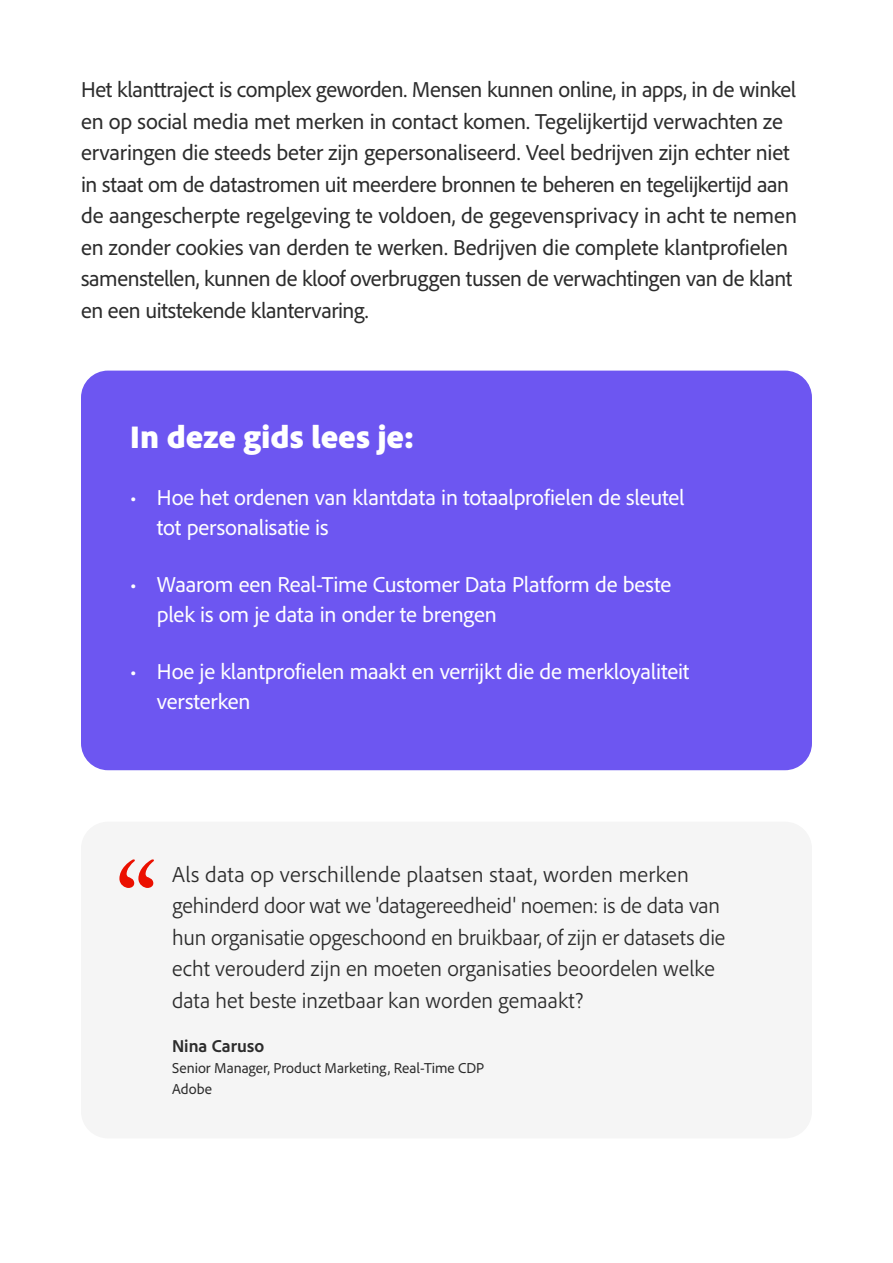
<style>
.page{position:relative;width:893px;height:1263px;background:#fff}
.page>*{position:absolute;margin:0;border:0;box-sizing:border-box;transform-origin:0 0}
.t1{font:900 33px "Adobe Clean";color:#fff}
.t2{font:22.5px/31.5px "Adobe Clean";letter-spacing:-.015em;color:#2c2c2c}
.t3{font:300 22.5px/31.5px "Adobe Clean";color:#2c2c2c}
.t4{font:22.5px/30px "Adobe Clean";letter-spacing:-.005em;color:#fff}
.t5{font:700 18px "Adobe Clean";color:#2c2c2c}
.t6{font:15px/21px "Adobe Clean";color:#2c2c2c}
</style>
<div class="page">
<div style="left:81px;top:371px;width:731px;height:399px;background:#6d56f1;border-radius:27px"></div>
<div style="left:81px;top:822px;width:731px;height:316px;background:#f5f5f5;border-radius:27px"></div>
<svg style="left:119px;top:859px;width:35px;height:29px"></svg>
<p class="t2" style="left:81px;top:73px;width:718px">Het klanttraject is complex geworden. Mensen kunnen online, in apps, in de winkel en op social media met merken in contact komen. Tegelijkertijd verwachten ze ervaringen die steeds beter zijn gepersonaliseerd. Veel bedrijven zijn echter niet in staat om de datastromen uit meerdere bronnen te beheren en tegelijkertijd aan de aangescherpte regelgeving te voldoen, de gegevensprivacy in acht te nemen en zonder cookies van derden te werken. Bedrijven die complete klantprofielen samenstellen, kunnen de kloof overbruggen tussen de verwachtingen van de klant en een uitstekende klantervaring.</p>
<h1 class="t1" style="left:130px;top:415px;width:286px">In deze gids lees je:</h1>
<p class="t4" style="left:157px;top:482px;width:529px;text-indent:-27px">• Hoe het ordenen van klantdata in totaalprofielen de sleutel tot personalisatie is</p>
<p class="t4" style="left:157px;top:569px;width:516px;text-indent:-27px">• Waarom een Real-Time Customer Data Platform de beste plek is om je data in onder te brengen</p>
<p class="t4" style="left:157px;top:656px;width:534px;text-indent:-27px">• Hoe je klantprofielen maakt en verrijkt die de merkloyaliteit versterken</p>
<p class="t3" style="left:172px;top:858px;width:555px">Als data op verschillende plaatsen staat, worden merken gehinderd door wat we 'datagereedheid' noemen: is de data van hun organisatie opgeschoond en bruikbaar, of zijn er datasets die echt verouderd zijn en moeten organisaties beoordelen welke data het beste inzetbaar kan worden gemaakt?</p>
<p class="t5" style="left:172px;top:1034px;width:94px">Nina Caruso</p>
<p class="t6" style="left:172px;top:1057px;width:314px">Senior Manager, Product Marketing, Real-Time CDP<br>Adobe</p>
</div>
